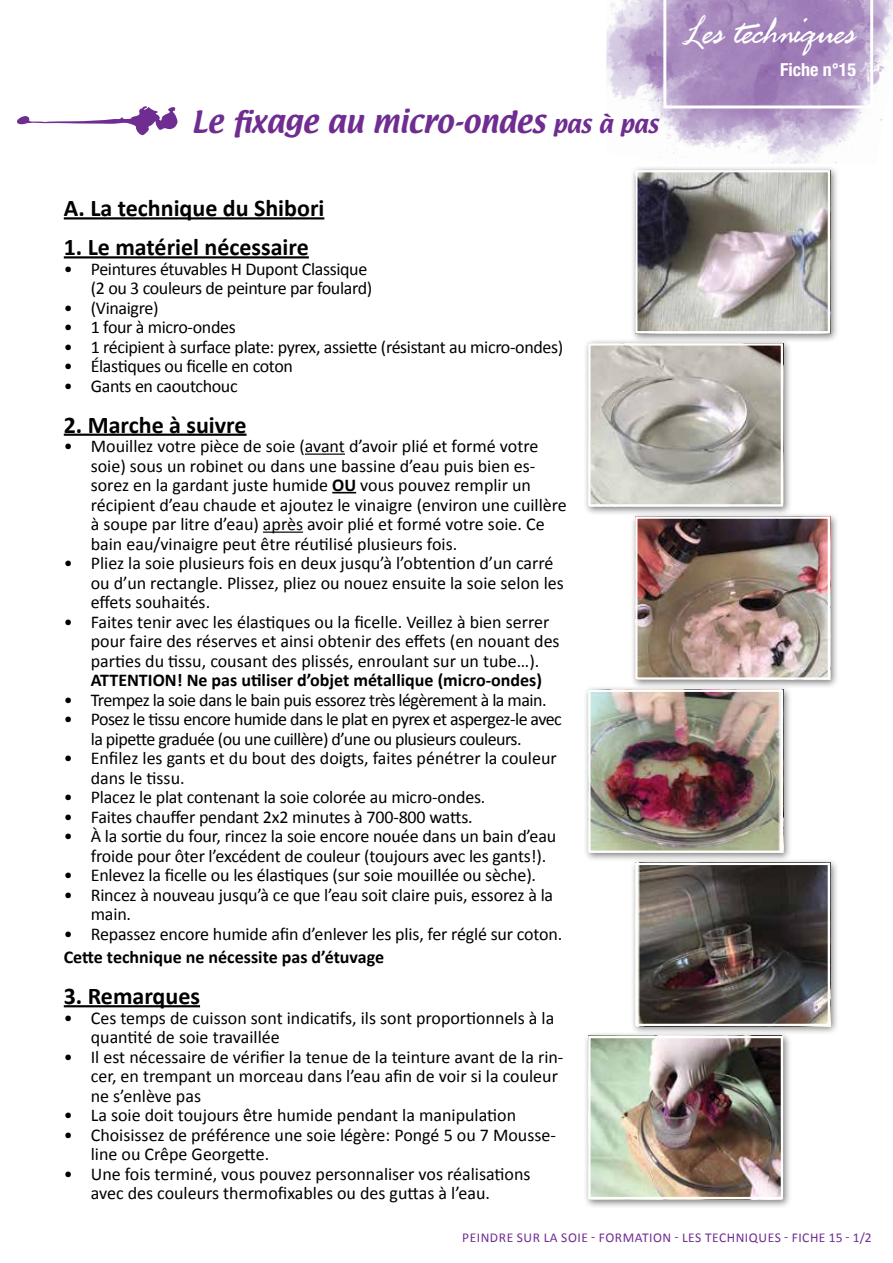
<style>
.page{position:relative;width:893px;height:1263px;background:#fff}
.page>*{position:absolute;margin:0;border:0;box-sizing:border-box;transform-origin:0 0}
.t1{font:40.5px "Fresh Script";color:#fff}
.t2{font:27px "Textile";color:#6f2c91}
.t3{font:700 24px "Calibri";color:#000}
.t4{font:18px/19.5px "Calibri";letter-spacing:-.01em;color:#000}
.t5{font:18px/19.5px "Calibri";letter-spacing:-.03em;color:#000}
.t6{font:700 18px "Calibri";color:#000}
.t7{font:700 condensed 18px "Helvetica Neue";color:#fff}
.t8{font:13.5px "Calibri";letter-spacing:.04em;color:#6f2c91}
.s1{font-size:21px}
.s2{font-weight:700}
</style>
<div class="page">
<img style="left:606px;top:0;width:287px;height:164px">
<svg style="left:663px;top:0;width:210px;height:109px;background:#ac8fc1"></svg>
<svg style="left:17px;top:106px;width:161px;height:30px"></svg>
<hr style="left:64px;top:217px;width:260px;height:2px;background:#000">
<hr style="left:64px;top:256px;width:245px;height:2px;background:#000">
<hr style="left:64px;top:434px;width:183px;height:2px;background:#000">
<hr style="left:305px;top:453px;width:40px;height:2px;background:#000">
<svg style="left:332px;top:492px;width:24px;height:1px"></svg>
<hr style="left:263px;top:531px;width:40px;height:2px;background:#000">
<hr style="left:64px;top:1005px;width:136px;height:2px;background:#000">
<div style="left:630px;top:165px;width:209px;height:178px;background:#000;opacity:.5"></div>
<img style="left:638px;top:173px;width:189px;height:157px">
<div style="left:635px;top:170px;width:195px;height:163px;border:2px solid #fff"></div>
<div style="left:583px;top:339px;width:209px;height:177px;background:#000;opacity:.5"></div>
<img style="left:591px;top:346px;width:189px;height:157px">
<div style="left:588px;top:343px;width:195px;height:163px;border:2px solid #fff"></div>
<div style="left:630px;top:512px;width:209px;height:177px;background:#000;opacity:.5"></div>
<img style="left:638px;top:519px;width:189px;height:158px">
<div style="left:635px;top:516px;width:195px;height:164px;border:2px solid #fff"></div>
<div style="left:583px;top:685px;width:209px;height:177px;background:#000;opacity:.5"></div>
<img style="left:591px;top:693px;width:189px;height:157px">
<div style="left:588px;top:690px;width:195px;height:163px;border:2px solid #fff"></div>
<div style="left:630px;top:858px;width:209px;height:178px;background:#000;opacity:.5"></div>
<img style="left:638px;top:866px;width:189px;height:157px">
<div style="left:635px;top:863px;width:195px;height:163px;border:2px solid #fff"></div>
<div style="left:583px;top:1031px;width:209px;height:178px;background:#000;opacity:.5"></div>
<img style="left:591px;top:1039px;width:189px;height:157px">
<div style="left:588px;top:1036px;width:195px;height:163px;border:2px solid #fff"></div>
<h2 class="t2" style="left:191px;top:103px;width:468px">Le fixage au micro-ondes <span class="s1">pas à pas</span></h2>
<h1 class="t1" style="left:682px;top:13px;width:174px">Les techniques</h1>
<p class="t7" style="left:780px;top:58px;width:78px">Fiche n°15</p>
<h3 class="t3" style="left:64px;top:193px;width:262px">A. La technique du Shibori</h3>
<h3 class="t3" style="left:64px;top:232px;width:247px">1. Le matériel nécessaire</h3>
<p class="t4" style="left:64px;top:259px;width:310px;text-align:right">• Peintures étuvables H Dupont Classique (2 ou 3 couleurs de peinture par foulard)</p>
<p class="t4" style="left:64px;top:298px;width:96px">• (Vinaigre)</p>
<p class="t4" style="left:64px;top:318px;width:173px">• 1 four à micro-ondes</p>
<p class="t4" style="left:64px;top:337px;width:501px">• 1 récipient à surface plate: pyrex, assiette (résistant au micro-ondes)</p>
<p class="t4" style="left:64px;top:357px;width:231px">• Élastiques ou ficelle en coton</p>
<p class="t4" style="left:64px;top:376px;width:175px">• Gants en caoutchouc</p>
<h3 class="t3" style="left:64px;top:409px;width:184px">2. Marche à suivre</h3>
<p class="t4" style="left:91px;top:436px;width:478px;text-indent:-27px">• Mouillez votre pièce de soie (avant d’avoir plié et formé votre soie) sous un robinet ou dans une bassine d’eau puis bien es&shy;sorez en la gardant juste humide <span class="s2">OU</span> vous pouvez remplir un récipient d’eau chaude et ajoutez le vinaigre (environ une cuillère à soupe par litre d’eau) après avoir plié et formé votre soie. Ce bain eau/vinaigre peut être réutilisé plusieurs fois.</p>
<p class="t4" style="left:91px;top:553px;width:475px;text-indent:-27px">• Pliez la soie plusieurs fois en deux jusqu’à l’obtention d’un carré ou d’un rectangle. Plissez, pliez ou nouez ensuite la soie selon les effets souhaités.</p>
<p class="t4" style="left:91px;top:612px;width:470px;text-indent:-27px">• Faites tenir avec les élastiques ou la ficelle. Veillez à bien serrer pour faire des réserves et ainsi obtenir des effets (en nouant des parties du tissu, cousant des plissés, enroulant sur un tube…).</p>
<p class="t6" style="left:91px;top:668px;width:453px">ATTENTION! Ne pas utiliser d’objet métallique (micro-ondes)</p>
<p class="t5" style="left:64px;top:690px;width:484px">• Trempez la soie dans le bain puis essorez très légèrement à la main.</p>
<p class="t5" style="left:91px;top:709px;width:473px;text-indent:-27px">• Posez le tissu encore humide dans le plat en pyrex et aspergez-le avec la pipette graduée (ou une cuillère) d’une ou plusieurs couleurs.</p>
<p class="t4" style="left:91px;top:748px;width:467px;text-indent:-27px">• Enfilez les gants et du bout des doigts, faites pénétrer la couleur dans le tissu.</p>
<p class="t4" style="left:64px;top:787px;width:423px">• Placez le plat contenant la soie colorée au micro-ondes.</p>
<p class="t4" style="left:64px;top:807px;width:410px">• Faites chauffer pendant 2x2 minutes à 700-800 watts.</p>
<p class="t4" style="left:91px;top:826px;width:467px;text-indent:-27px">• À la sortie du four, rincez la soie encore nouée dans un bain d’eau froide pour ôter l’excédent de couleur (toujours avec les gants!).</p>
<p class="t4" style="left:64px;top:865px;width:474px">• Enlevez la ficelle ou les élastiques (sur soie mouillée ou sèche).</p>
<p class="t4" style="left:91px;top:885px;width:464px;text-indent:-27px">• Rincez à nouveau jusqu’à ce que l’eau soit claire puis, essorez à la main.</p>
<p class="t4" style="left:64px;top:924px;width:500px">• Repassez encore humide afin d’enlever les plis, fer réglé sur coton.</p>
<p class="t6" style="left:64px;top:946px;width:322px">Cette technique ne nécessite pas d’étuvage</p>
<h3 class="t3" style="left:64px;top:981px;width:138px">3. Remarques</h3>
<p class="t4" style="left:91px;top:1008px;width:465px;text-indent:-27px">• Ces temps de cuisson sont indicatifs, ils sont proportionnels à la quantité de soie travaillée</p>
<p class="t4" style="left:91px;top:1047px;width:474px;text-indent:-27px">• Il est nécessaire de vérifier la tenue de la teinture avant de la rin&shy;cer, en trempant un morceau dans l’eau afin de voir si la couleur ne s’enlève pas</p>
<p class="t4" style="left:64px;top:1105px;width:454px">• La soie doit toujours être humide pendant la manipulation</p>
<p class="t4" style="left:91px;top:1125px;width:467px;text-indent:-27px">• Choisissez de préférence une soie légère: Pongé 5 ou 7 Mousse&shy;line ou Crêpe Georgette.</p>
<p class="t4" style="left:91px;top:1164px;width:441px;text-indent:-27px">• Une fois terminé, vous pouvez personnaliser vos réalisations avec des couleurs thermofixables ou des guttas à l’eau.</p>
<p class="t8" style="left:462px;top:1229px;width:227px">PEINDRE SUR LA SOIE - FORMATION - les</p>
<p class="t8" style="left:705px;top:1229px;width:62px">techniques</p>
<p class="t8" style="left:784px;top:1229px;width:89px">- fi che 15 - 1/2</p>
</div>
